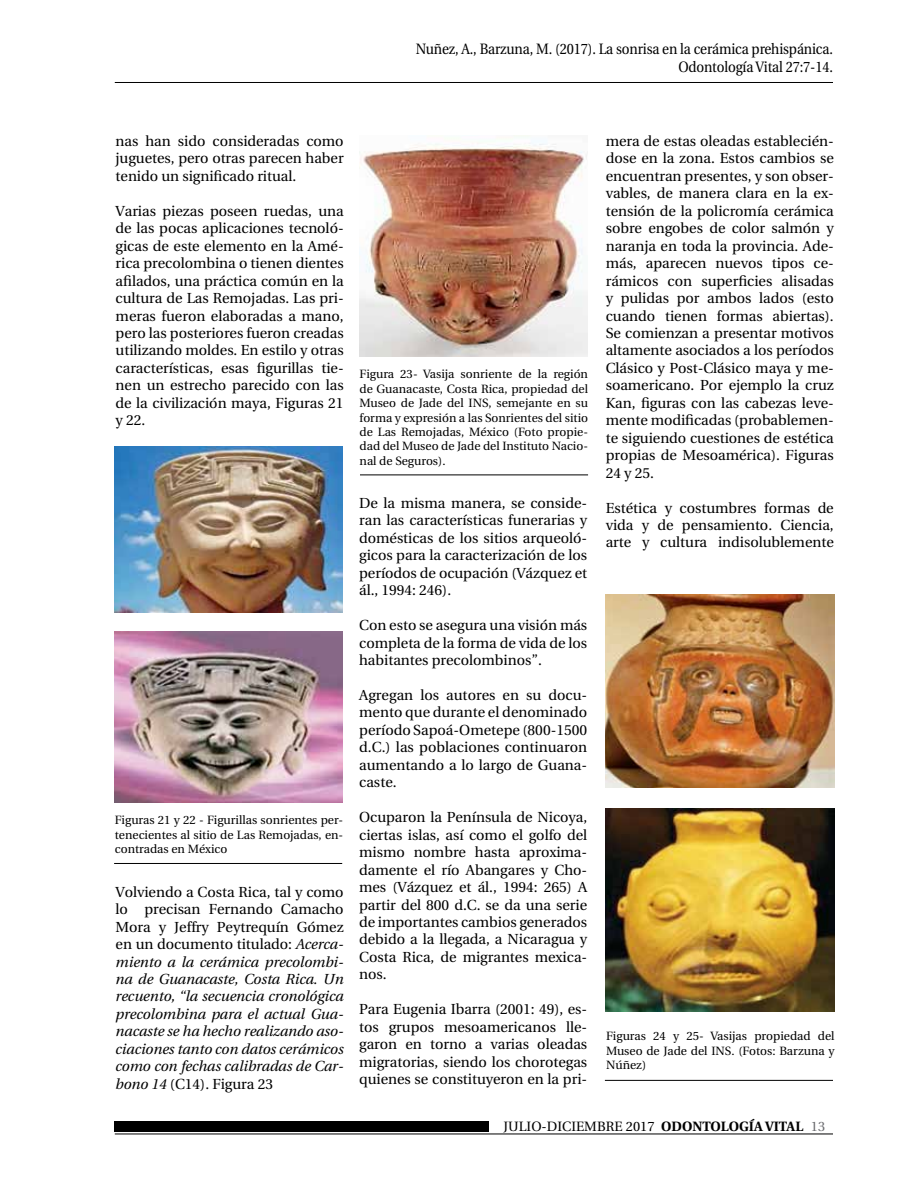
<style>
.page{position:relative;width:918px;height:1188px;background:#fff}
.page>*{position:absolute;margin:0;border:0;box-sizing:border-box;transform-origin:0 0}
.t1{font:15px/18px "Utopia";letter-spacing:-.01em;color:#000;text-align:right;scale:.9 1}
.t2{font:14.55px/17.4px "Utopia";letter-spacing:-.005em;color:#000;text-align:justify}
.t3{font:italic 14.55px/17.4px "Utopia";letter-spacing:-.005em;color:#000;text-align:justify}
.t4{font:13.5px "Utopia";color:#000}
.t5{font:12px/14.4px "Utopia";color:#000;text-align:justify}
.s1{font-style:normal}
.s2{font-weight:700}
.s3{color:#6d6e71}
</style>
<div class="page">
<div style="left:115px;top:1121px;width:374px;height:11px;background:#000"></div>
<hr style="left:115px;top:1134px;width:718px;height:1px;background:#000">
<hr style="left:115px;top:82px;width:718px;height:1px;background:#000">
<img style="left:114px;top:632px;width:229px;height:171px">
<img style="left:606px;top:809px;width:228px;height:203px">
<img style="left:359px;top:135px;width:229px;height:222px">
<img style="left:114px;top:446px;width:229px;height:167px">
<img style="left:606px;top:594px;width:228px;height:193px">
<hr style="left:114px;top:863px;width:228px;height:1px;background:#000">
<hr style="left:360px;top:475px;width:228px;height:1px;background:#000">
<hr style="left:605px;top:1080px;width:228px;height:1px;background:#000">
<p class="t1" style="left:416px;top:40px;width:465px">Nuñez, A., Barzuna, M. (2017). La sonrisa en la cerámica prehispánica.<br>Odontología Vital 27:7-14.</p>
<p class="t2" style="left:116px;top:133px;width:230px">nas han sido consideradas como juguetes, pero otras parecen haber tenido un significado ritual.</p>
<p class="t2" style="left:116px;top:202px;width:230px">Varias piezas poseen ruedas, una de las pocas aplicaciones tecnoló&shy;gicas de este elemento en la Amé&shy;rica precolombina o tienen dientes afilados, una práctica común en la cultura de Las Remojadas. Las pri&shy;meras fueron elaboradas a mano, pero las posteriores fueron creadas utilizando moldes. En estilo y otras características, esas figurillas tie&shy;nen un estrecho parecido con las de la civilización maya, Figuras 21 y 22.</p>
<p class="t5" style="left:115px;top:813px;width:230px">Figuras 21 y 22 - Figurillas sonrientes per&shy;tenecientes al sitio de Las Remojadas, en&shy;contradas en México</p>
<p class="t3" style="left:116px;top:883px;width:230px"><span class="s1">Volviendo a Costa Rica, tal y como lo precisan Fernando Camacho Mora y Jeffry Peytrequín Gómez en un documento titulado:</span> Acerca&shy;miento a la cerámica precolombi&shy;na de Guanacaste, Costa Rica. Un recuento, “la secuencia cronológica precolombina para el actual Gua&shy;nacaste se ha hecho realizando aso&shy;ciaciones tanto con datos cerámicos como con fechas calibradas de Car&shy;bono 14 <span class="s1">(C14). Figura 23</span></p>
<p class="t5" style="left:360px;top:367px;width:230px">Figura 23- Vasija sonriente de la región de Guanacaste, Costa Rica, propiedad del Museo de Jade del INS, semejante en su forma y expresión a las Sonrientes del sitio de Las Remojadas, México (Foto propie&shy;dad del Museo de Jade del Instituto Nacio&shy;nal de Seguros).</p>
<p class="t2" style="left:359px;top:495px;width:230px">De la misma manera, se conside&shy;ran las características funerarias y domésticas de los sitios arqueoló&shy;gicos para la caracterización de los períodos de ocupación (Vázquez et ál., 1994: 246).</p>
<p class="t2" style="left:359px;top:617px;width:230px">Con esto se asegura una visión más completa de la forma de vida de los habitantes precolombinos”.</p>
<p class="t2" style="left:359px;top:687px;width:230px">Agregan los autores en su docu&shy;mento que durante el denominado período Sapoá-Ometepe (800-1500 d.C.) las poblaciones continuaron aumentando a lo largo de Guana&shy;caste.</p>
<p class="t2" style="left:359px;top:809px;width:230px">Ocuparon la Península de Nicoya, ciertas islas, así como el golfo del mismo nombre hasta aproxima&shy;damente el río Abangares y Cho&shy;mes (Vázquez et ál., 1994: 265) A partir del 800 d.C. se da una serie de importantes cambios generados debido a la llegada, a Nicaragua y Costa Rica, de migrantes mexica&shy;nos.</p>
<p class="t2" style="left:359px;top:1001px;width:230px">Para Eugenia Ibarra (2001: 49), es&shy;tos grupos mesoamericanos lle&shy;garon en torno a varias oleadas migratorias, siendo los chorotegas quienes se constituyeron en la pri-</p>
<p class="t2" style="left:606px;top:133px;width:230px">mera de estas oleadas establecién&shy;dose en la zona. Estos cambios se encuentran presentes, y son obser&shy;vables, de manera clara en la ex&shy;tensión de la policromía cerámica sobre engobes de color salmón y naranja en toda la provincia. Ade&shy;más, aparecen nuevos tipos ce&shy;rámicos con superficies alisadas y pulidas por ambos lados (esto cuando tienen formas abiertas).<br>Se comienzan a presentar motivos altamente asociados a los períodos Clásico y Post-Clásico maya y me&shy;soamericano. Por ejemplo la cruz Kan, figuras con las cabezas leve&shy;mente modificadas (probablemen&shy;te siguiendo cuestiones de estética propias de Mesoamérica). Figuras 24 y 25.</p>
<p class="t2" style="left:606px;top:499px;width:230px">Estética y costumbres formas de vida y de pensamiento. Ciencia, arte y cultura indisolublemente</p>
<p class="t5" style="left:606px;top:1029px;width:230px">Figuras 24 y 25- Vasijas propiedad del Museo de Jade del INS. (Fotos: Barzuna y Núñez)</p>
<p class="t4" style="left:504px;top:1119px;width:323px">JULIO-DICIEMBRE 2017 <span class="s2">ODONTOLOGÍA VITAL</span> <span class="s3">13</span></p>
</div>
